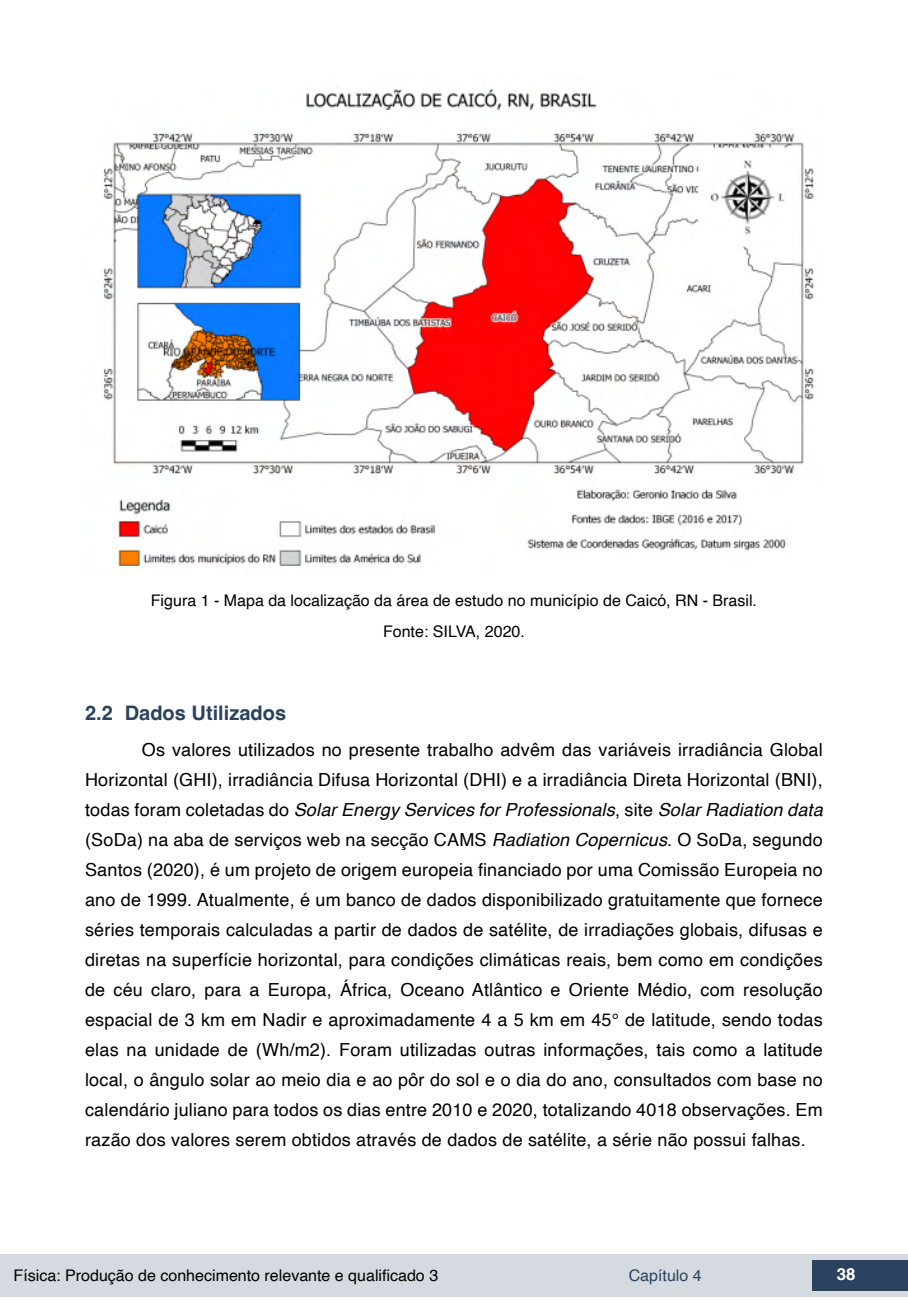
<style>
.page{position:relative;width:908px;height:1304px;background:#fff}
.page>*{position:absolute;margin:0;border:0;box-sizing:border-box;transform-origin:0 0}
.t1{font:700 20px "Helvetica";color:#2a435e}
.t2{font:18px/30px "Helvetica";letter-spacing:.01em;color:#000;text-align:justify}
.t3{font:700 16.8px "Helvetica";color:#fff}
.t4{font:16px/30.6px "Helvetica";color:#000;text-align:center}
.t5{font:16px "Helvetica";color:#2a435e}
.s1{font-style:italic}
</style>
<div class="page">
<div style="left:0;top:1254px;width:906px;height:43px;background:#d4dadf"></div>
<div style="left:812px;top:1261px;width:95px;height:30px;background:#2a435e"></div>
<img style="left:102px;top:89px;width:713px;height:477px">
<p class="t4" style="left:151px;top:586px;width:607px">Figura 1 - Mapa da localização da área de estudo no município de Caicó, RN - Brasil.<br>Fonte: SILVA, 2020.</p>
<p class="t1" style="left:85px;top:701px;width:202px">2.2 Dados Utilizados</p>
<p class="t2" style="left:85px;top:735px;width:738px;text-indent:57px">Os valores utilizados no presente trabalho advêm das variáveis irradiância Global Horizontal (GHI), irradiância Difusa Horizontal (DHI) e a irradiância Direta Horizontal (BNI), todas foram coletadas do <span class="s1">Solar Energy Services for Professionals</span>, site <span class="s1">Solar Radiation data </span>(SoDa) na aba de serviços web na secção CAMS <span class="s1">Radiation Copernicus</span>. O SoDa, segundo Santos (2020), é um projeto de origem europeia financiado por uma Comissão Europeia no ano de 1999. Atualmente, é um banco de dados disponibilizado gratuitamente que fornece séries temporais calculadas a partir de dados de satélite, de irradiações globais, difusas e diretas na superfície horizontal, para condições climáticas reais, bem como em condições de céu claro, para a Europa, África, Oceano Atlântico e Oriente Médio, com resolução espacial de 3 km em Nadir e aproximadamente 4 a 5 km em 45° de latitude, sendo todas elas na unidade de (Wh/m2). Foram utilizadas outras informações, tais como a latitude local, o ângulo solar ao meio dia e ao pôr do sol e o dia do ano, consultados com base no calendário juliano para todos os dias entre 2010 e 2020, totalizando 4018 observações. Em razão dos valores serem obtidos através de dados de satélite, a série não possui falhas.</p>
<p class="t4" style="left:14px;top:1260px;width:426px">Física: Produção de conhecimento relevante e qualificado 3</p>
<p class="t5" style="left:628px;top:1263px;width:74px">Capítulo 4</p>
<p class="t3" style="left:836px;top:1264px;width:20px">38</p>
</div>
